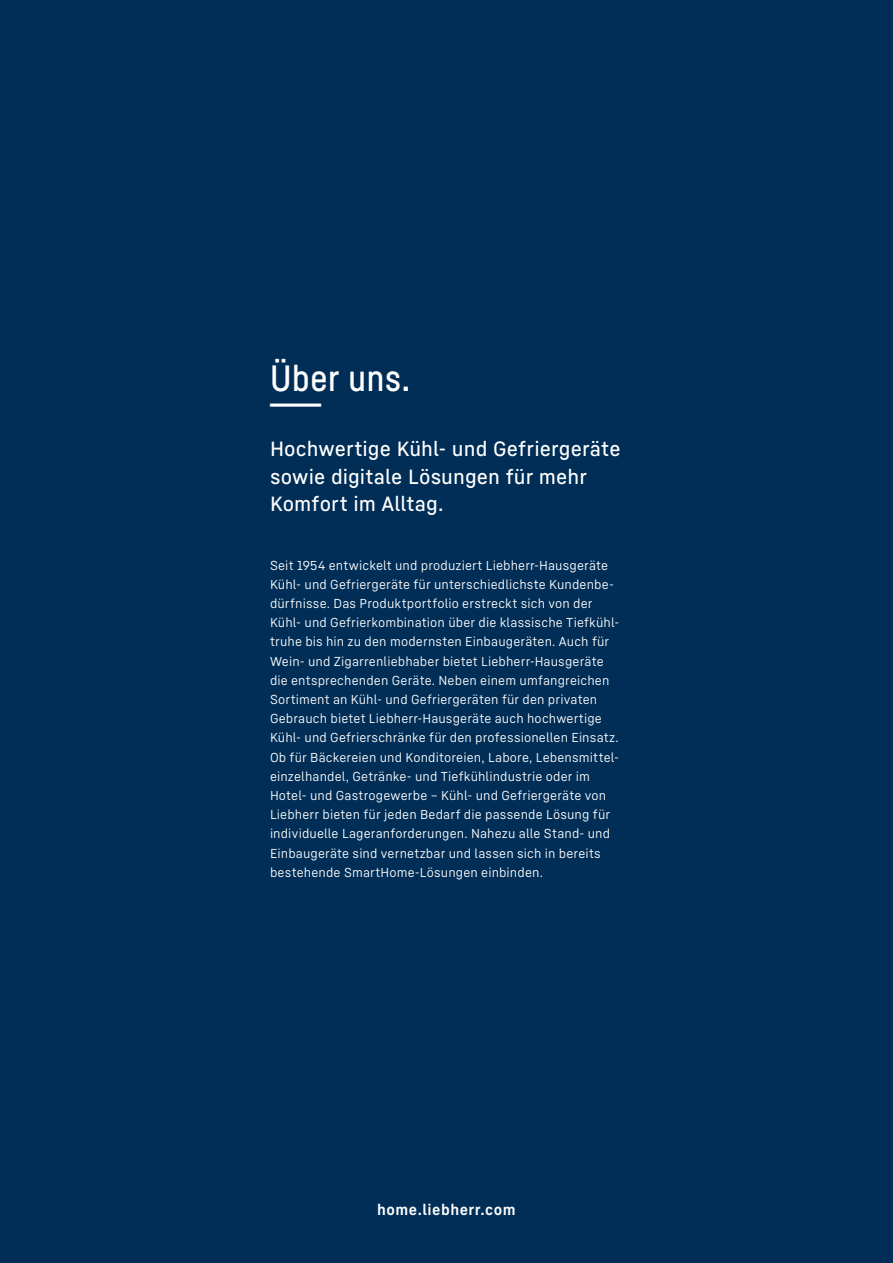
<style>
.page{position:relative;width:893px;height:1263px;background:#002e57}
.page>*{position:absolute;margin:0;border:0;box-sizing:border-box;transform-origin:0 0}
.t1{font:36px/36px "Liebherr Head";letter-spacing:.02em;color:#fff}
.t2{font:500 20.25px/27.8px "Liebherr Text";letter-spacing:.005em;color:#fff}
.t3{font:700 15px "Liebherr Text";letter-spacing:.03em;color:#fff}
.t4{font:12.75px/19.2px "Liebherr Text";letter-spacing:.01em;color:#fff}
</style>
<div class="page">
<h1 class="t1" style="left:270px;top:359px;width:142px">Über uns. ---</h1>
<h2 class="t2" style="left:270px;top:434px;width:352px">Hochwertige Kühl- und Gefriergeräte sowie digitale Lösungen für mehr<br>Komfort im Alltag.</h2>
<p class="t4" style="left:270px;top:555px;width:351px">Seit 1954 entwickelt und produziert Liebherr-Hausgeräte Kühl- und Gefriergeräte für unterschiedlichste Kundenbe&shy;dürfnisse. Das Produktportfolio erstreckt sich von der Kühl- und Gefrierkombination über die klassische Tiefkühl&shy;truhe bis hin zu den modernsten Einbaugeräten. Auch für Wein- und Zigarrenliebhaber bietet Liebherr-Hausgeräte die entsprechenden Geräte. Neben einem umfangreichen Sortiment an Kühl- und Gefriergeräten für den privaten Gebrauch bietet Liebherr-Hausgeräte auch hochwertige Kühl- und Gefrierschränke für den professionellen Einsatz.<br>Ob für Bäckereien und Konditoreien, Labore, Lebensmittel&shy;einzelhandel, Getränke- und Tiefkühlindustrie oder im Hotel- und Gastrogewerbe – Kühl- und Gefriergeräte von Liebherr bieten für jeden Bedarf die passende Lösung für individuelle Lageranforderungen. Nahezu alle Stand- und Einbaugeräte sind vernetzbar und lassen sich in bereits bestehende SmartHome-Lösungen einbinden.</p>
<p class="t3" style="left:377px;top:1200px;width:140px">home.liebherr.com</p>
</div>
